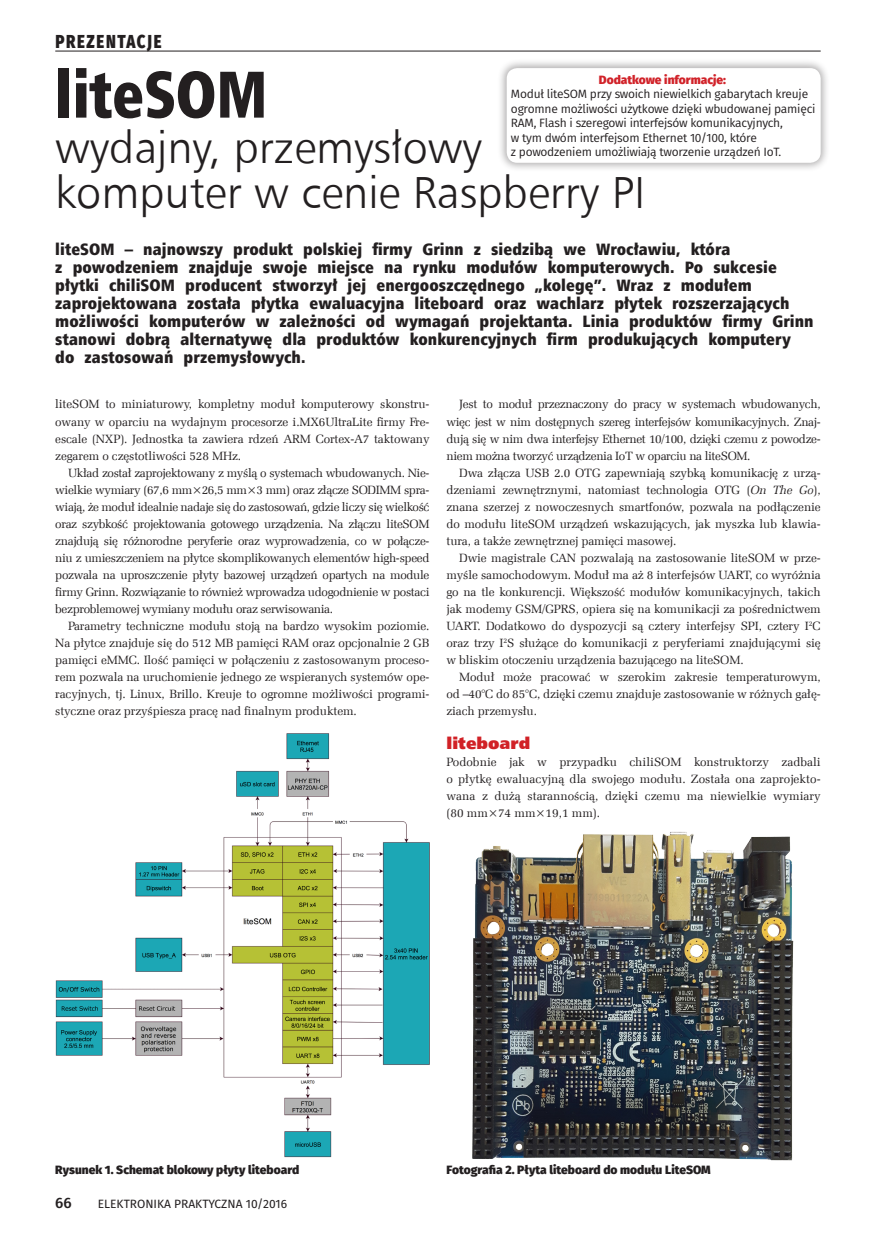
<style>
.page{position:relative;width:893px;height:1234px;background:#fff}
.page>*{position:absolute;margin:0;border:0;box-sizing:border-box;transform-origin:0 0}
._9_Tytul{font:66px "Humnst 777 X Blk Cn EU";color:#231f20;scale:.9 1}
._0_Podtytul_Lt{font:45px/45px "Humnst 777 Lt EU";color:#231f20}
.t1{font:800 18.75px "Fira Sans";letter-spacing:.11em;color:#231f20;scale:.8 1}
._2_Lead_kurs{font:16.5px/18px "Humnst 777 X Blk Cn EU";letter-spacing:.005em;color:#231f20}
._3_Srodtytul_kurs{font:16.5px "Humnst 777 X Blk EU";color:#d12126}
.t2{font:500 15px "Fira Sans";color:#231f20}
._1_Body{font:12px/17px "Zapf Ellipt EU";letter-spacing:-.01em;color:#231f20;text-align:justify}
.t3{font:12px/14.4px "Fira Sans";letter-spacing:-.02em;color:#231f20}
._4_Podpis{font:800 12px "Fira Sans";color:#231f20}
.t4{font:12px "Fira Sans";color:#231f20}
.t5{font:800 12px "Fira Sans";color:#d1232a}
.s1{font-style:italic}
</style>
<div class="page">
<hr style="left:55px;top:51px;width:766px;height:1px;background:#231f20">
<div style="left:497px;top:58px;width:334px;height:115px;background:#231f20;opacity:.35"></div>
<div style="left:507px;top:68px;width:314px;height:95px;background:#fff;border-radius:11px"></div>
<img style="left:472px;top:831px;width:322px;height:329px">
<img style="left:55px;top:733px;width:374px;height:424px">
<p class="t1" style="left:55px;top:28px;width:134px">PREZENTACJE</p>
<p class="_9_Tytul" style="left:55px;top:52px;width:237px">liteSOM</p>
<p class="_0_Podtytul_Lt" style="left:55px;top:124px;width:591px">wydajny, przemysłowy komputer w cenie Raspberry PI</p>
<p class="_2_Lead_kurs" style="left:55px;top:240px;width:760px">liteSOM – najnowszy produkt polskiej firmy Grinn z siedzibą we Wrocławiu, która<br>z powodzeniem znajduje swoje miejsce na rynku modułów komputerowych. Po sukcesie płytki chiliSOM producent stworzył jej energooszczędnego „kolegę”. Wraz z modułem zaprojektowana została płytka ewaluacyjna liteboard oraz wachlarz płytek rozszerzających możliwości komputerów w zależności od wymagań projektanta. Linia produktów firmy Grinn stanowi dobrą alternatywę dla produktów konkurencyjnych firm produkujących komputery do zastosowań przemysłowych.</p>
<p class="_1_Body" style="left:55px;top:396px;width:376px">liteSOM to miniaturowy, kompletny moduł komputerowy skonstru&shy;owany w oparciu na wydajnym procesorze i.MX6UltraLite firmy Fre&shy;escale (NXP). Jednostka ta zawiera rdzeń ARM Cortex-A7 taktowany zegarem o częstotliwości 528 MHz.</p>
<p class="_1_Body" style="left:55px;top:464px;width:376px;text-indent:13px">Układ został zaprojektowany z myślą o systemach wbudowanych. Nie&shy;wielkie wymiary (67,6 mm×26,5 mm×3 mm) oraz złącze SODIMM spra&shy;wiają, że moduł idealnie nadaje się do zastosowań, gdzie liczy się wielkość oraz szybkość projektowania gotowego urządzenia. Na złączu liteSOM znajdują się różnorodne peryferie oraz wyprowadzenia, co w połącze&shy;niu z umieszczeniem na płytce skomplikowanych elementów high-speed pozwala na uproszczenie płyty bazowej urządzeń opartych na module firmy Grinn. Rozwiązanie to również wprowadza udogodnienie w postaci bezproblemowej wymiany modułu oraz serwisowania.</p>
<p class="_1_Body" style="left:55px;top:617px;width:376px;text-indent:13px">Parametry techniczne modułu stoją na bardzo wysokim poziomie.<br>Na płytce znajduje się do 512 MB pamięci RAM oraz opcjonalnie 2 GB pamięci eMMC. Ilość pamięci w połączeniu z zastosowanym proceso&shy;rem pozwala na uruchomienie jednego ze wspieranych systemów ope&shy;racyjnych, tj. Linux, Brillo. Kreuje to ogromne możliwości programi&shy;styczne oraz przyśpiesza pracę nad finalnym produktem.</p>
<p class="t5" style="left:599px;top:71px;width:129px">Dodatkowe informacje:</p>
<p class="t3" style="left:511px;top:87px;width:306px">Moduł liteSOM przy swoich niewielkich gabarytach kreuje ogromne możliwości użytkowe dzięki wbudowanej pamięci RAM, Flash i szeregowi interfejsów komunikacyjnych,<br>w tym dwóm interfejsom Ethernet 10/100, które<br>z powodzeniem umożliwiają tworzenie urządzeń IoT.</p>
<p class="_1_Body" style="left:446px;top:396px;width:376px;text-indent:13px">Jest to moduł przeznaczony do pracy w systemach wbudowanych, więc jest w nim dostępnych szereg interfejsów komunikacyjnych. Znaj&shy;dują się w nim dwa interfejsy Ethernet 10/100, dzięki czemu z powodze&shy;niem można tworzyć urządzenia IoT w oparciu na liteSOM.</p>
<p class="_1_Body" style="left:446px;top:464px;width:376px;text-indent:13px">Dwa złącza USB 2.0 OTG zapewniają szybką komunikację z urzą&shy;dzeniami zewnętrznymi, natomiast technologia OTG (<span class="s1">On The Go</span>), znana szerzej z nowoczesnych smartfonów, pozwala na podłączenie do modułu liteSOM urządzeń wskazujących, jak myszka lub klawia&shy;tura, a także zewnętrznej pamięci masowej.</p>
<p class="_1_Body" style="left:446px;top:549px;width:376px;text-indent:13px">Dwie magistrale CAN pozwalają na zastosowanie liteSOM w prze&shy;myśle samochodowym. Moduł ma aż 8 interfejsów UART, co wyróżnia go na tle konkurencji. Większość modułów komunikacyjnych, takich jak modemy GSM/GPRS, opiera się na komunikacji za pośrednictwem UART. Dodatkowo do dyspozycji są cztery interfejsy SPI, cztery I<sup>2</sup>C oraz trzy I<sup>2</sup>S służące do komunikacji z peryferiami znajdującymi się w bliskim otoczeniu urządzenia bazującego na liteSOM.</p>
<p class="_1_Body" style="left:446px;top:668px;width:376px;text-indent:13px">Moduł może pracować w szerokim zakresie temperaturowym, od –40°C do 85°C, dzięki czemu znajduje zastosowanie w różnych gałę&shy;ziach przemysłu.</p>
<p class="_3_Srodtytul_kurs" style="left:446px;top:732px;width:85px">liteboard</p>
<p class="_1_Body" style="left:446px;top:753px;width:376px">Podobnie jak w przypadku chiliSOM konstruktorzy zadbali o płytkę ewaluacyjną dla swojego modułu. Została ona zaprojekto&shy;wana z dużą starannością, dzięki czemu ma niewielkie wymiary (80 mm×74 mm×19,1 mm).</p>
<p class="_4_Podpis" style="left:55px;top:1161px;width:246px">Rysunek 1. Schemat blokowy płyty liteboard</p>
<p class="_4_Podpis" style="left:446px;top:1161px;width:266px">Fotografia 2. Płyta liteboard do modułu LiteSOM</p>
<p class="t2" style="left:55px;top:1192px;width:18px">66</p>
<p class="t4" style="left:98px;top:1195px;width:191px">ELEKTRONIKA PRAKTYCZNA 10/2016</p>
</div>
